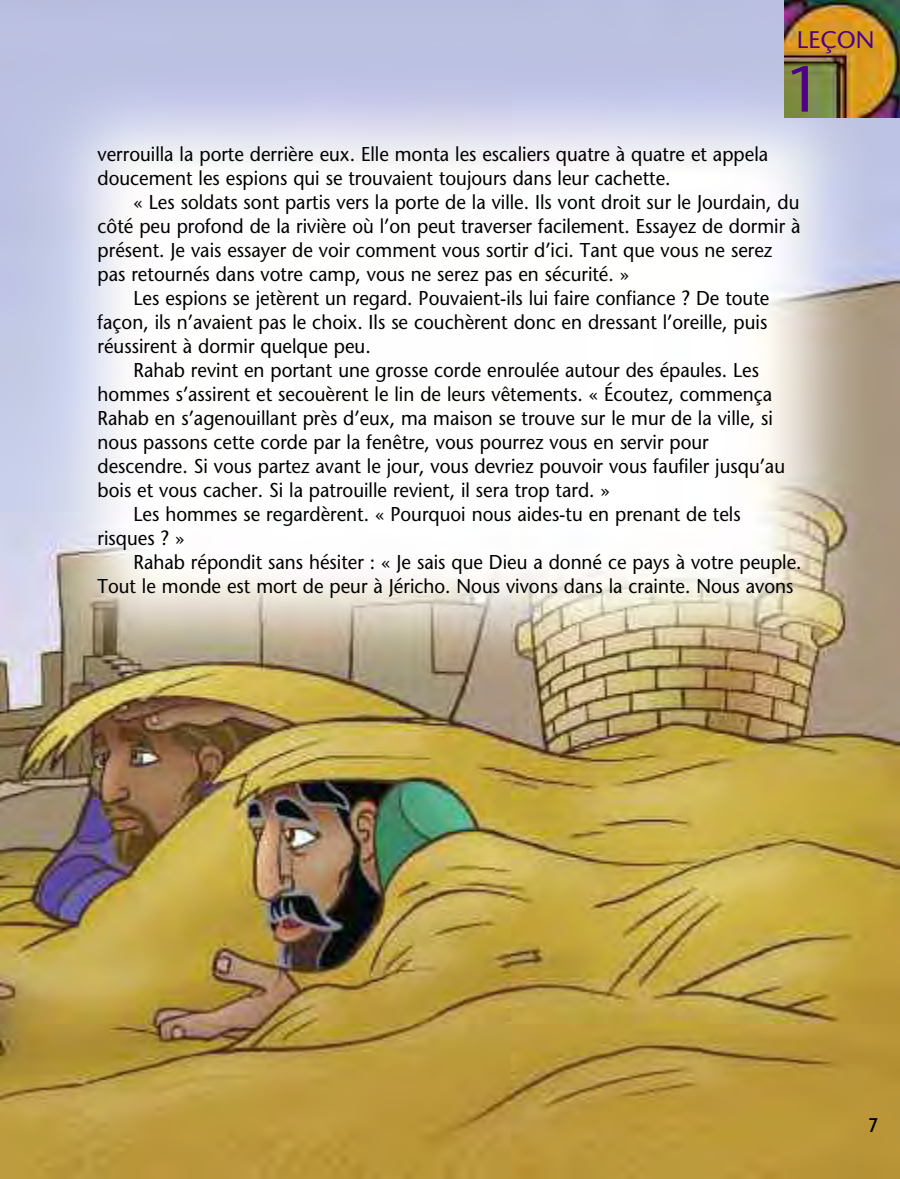
<style>
.page{position:relative;width:900px;height:1179px;background:#fff}
.page>*{position:absolute;margin:0;border:0;box-sizing:border-box;transform-origin:0 0}
.t1{font:64px "Stone Sans";color:#4d0089}
.t2{font:24px "Stone Sans";color:#4d0089}
.t3{font:20px/24px "Stone Sans";color:#000;scale:.94 1}
.t4{font:700 20px "New Garden";color:#000}
</style>
<div class="page">
<img style="left:0;top:0;width:900px;height:1179px">
<img style="left:784px;top:0;width:116px;height:118px">
<p class="t2" style="left:797px;top:30px;width:79px">LEÇON</p>
<h1 class="t1" style="left:786px;top:65px;width:38px">1</h1>
<p class="t3" style="left:98px;top:144px;width:715px">verrouilla la porte derrière eux. Elle monta les escaliers quatre à quatre et appela doucement les espions qui se trouvaient toujours dans leur cachette.</p>
<p class="t3" style="left:134px;top:192px;width:710px">« Les soldats sont partis vers la porte de la ville. Ils vont droit sur le Jourdain, du</p>
<p class="t3" style="left:98px;top:216px;width:749px">côté peu profond de la rivière où l’on peut traverser facilement. Essayez de dormir à</p>
<p class="t3" style="left:98px;top:240px;width:719px">présent. Je vais essayer de voir comment vous sortir d’ici. Tant que vous ne serez</p>
<p class="t3" style="left:98px;top:264px;width:567px">pas retournés dans votre camp, vous ne serez pas en sécurité. »</p>
<p class="t3" style="left:134px;top:288px;width:678px">Les espions se jetèrent un regard. Pouvaient-ils lui faire confiance ? De toute</p>
<p class="t3" style="left:98px;top:312px;width:714px">façon, ils n’avaient pas le choix. Ils se couchèrent donc en dressant l’oreille, puis</p>
<p class="t3" style="left:98px;top:336px;width:292px">réussirent à dormir quelque peu.</p>
<p class="t3" style="left:134px;top:360px;width:667px">Rahab revint en portant une grosse corde enroulée autour des épaules. Les</p>
<p class="t3" style="left:98px;top:384px;width:719px">hommes s’assirent et secouèrent le lin de leurs vêtements. « Écoutez, commença</p>
<p class="t3" style="left:98px;top:408px;width:720px">Rahab en s’agenouillant près d’eux, ma maison se trouve sur le mur de la ville, si</p>
<p class="t3" style="left:98px;top:432px;width:652px">nous passons cette corde par la fenêtre, vous pourrez vous en servir pour</p>
<p class="t3" style="left:98px;top:456px;width:733px">descendre. Si vous partez avant le jour, vous devriez pouvoir vous faufiler jusqu’au</p>
<p class="t3" style="left:98px;top:480px;width:547px">bois et vous cacher. Si la patrouille revient, il sera trop tard. »</p>
<p class="t3" style="left:134px;top:504px;width:647px">Les hommes se regardèrent. « Pourquoi nous aides-tu en prenant de tels</p>
<p class="t3" style="left:98px;top:528px;width:94px">risques ? »</p>
<p class="t3" style="left:134px;top:552px;width:712px">Rahab répondit sans hésiter : « Je sais que Dieu a donné ce pays à votre peuple.</p>
<p class="t3" style="left:98px;top:576px;width:742px">Tout le monde est mort de peur à Jéricho. Nous vivons dans la crainte. Nous avons</p>
<p class="t4" style="left:869px;top:1113px;width:11px">7</p>
</div>
